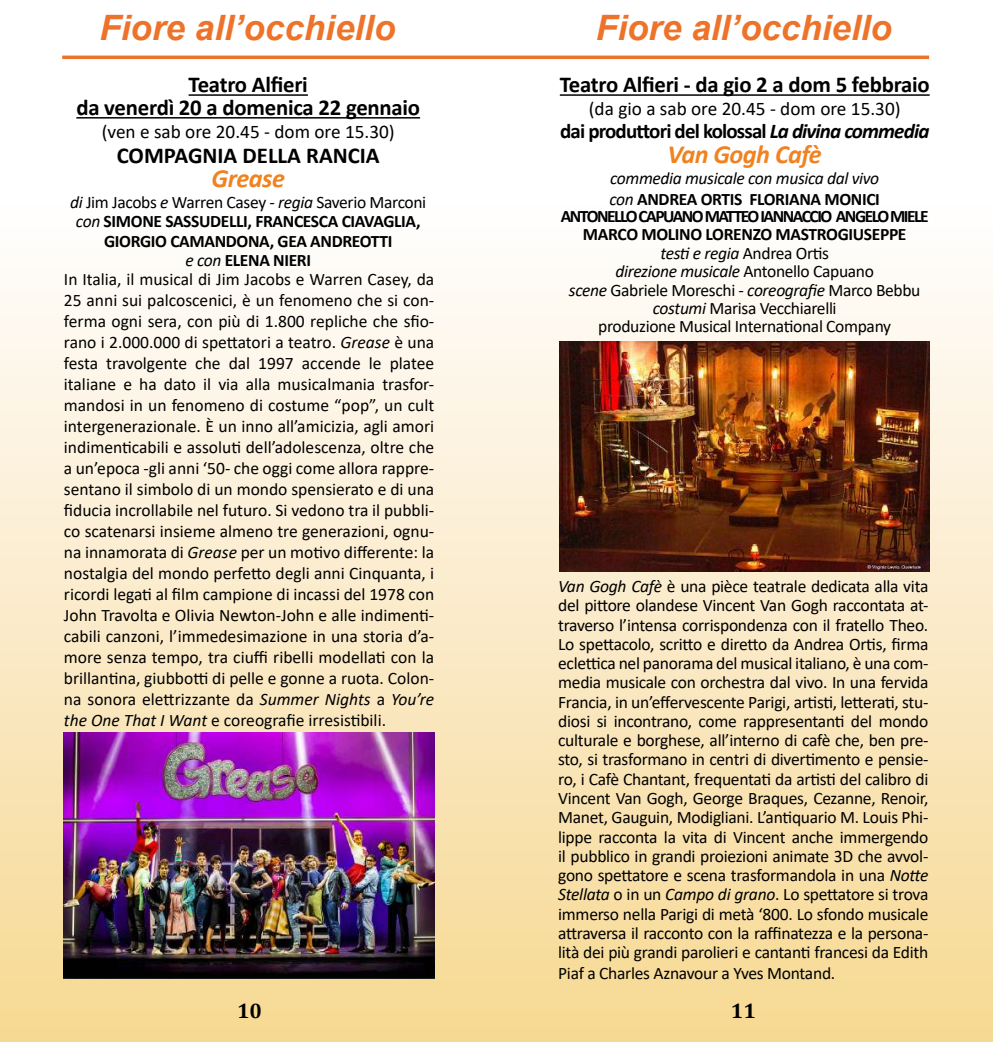
<style>
.page{position:relative;width:993px;height:1042px;background:#fff}
.page>*{position:absolute;margin:0;border:0;box-sizing:border-box;transform-origin:0 0}
.t1{font:italic 700 35px "Arial";color:#ee732a}
.t2{font:italic 700 26.25px "Calibri";letter-spacing:-.02em;color:#f08220}
.t3{font:700 22.75px/22.8px "Calibri";letter-spacing:-.01em;color:#000;text-align:center}
.t4{font:700 21px "Calibri";letter-spacing:-.04em;color:#000}
.t5{font:700 21px "Cambria";color:#000}
.t6{font:19.25px "Calibri";color:#000}
.t7{font:17.5px/21px "Calibri";letter-spacing:-.015em;color:#000;text-align:center}
.t8{font:700 17.5px/17.5px "Calibri";letter-spacing:-.085em;color:#000;text-align:center}
.t9{font:italic 17.5px/21px "Calibri";letter-spacing:-.02em;color:#000}
.s1{font-style:italic}
.s2{font-weight:700}
.s3{font-weight:700;font-style:normal}
</style>
<div class="page">
<div style="left:0;top:0;width:992px;height:1042px;background:linear-gradient(to bottom,#fff,#f6d996)"></div>
<hr style="left:62px;top:56px;width:866px;height:3px;background:#ee732a">
<hr style="left:188px;top:94px;width:120px;height:2px;background:#000">
<hr style="left:76px;top:117px;width:344px;height:2px;background:#000">
<img style="left:64px;top:733px;width:370px;height:246px">
<hr style="left:559px;top:94px;width:370px;height:2px;background:#000">
<img style="left:559px;top:341px;width:370px;height:231px">
<h1 class="t1" style="left:99px;top:4px;width:297px">Fiore all’occhiello</h1>
<h1 class="t1" style="left:595px;top:4px;width:297px">Fiore all’occhiello</h1>
<h3 class="t3" style="left:76px;top:73px;width:345px">Teatro Alfieri<br>da venerdì 20 a domenica 22 gennaio</h3>
<p class="t6" style="left:102px;top:118px;width:294px">(ven e sab ore 20.45 - dom ore 15.30)</p>
<h3 class="t3" style="left:117px;top:143px;width:264px">COMPAGNIA DELLA RANCIA</h3>
<h2 class="t2" style="left:211px;top:160px;width:75px">Grease</h2>
<p class="t7" style="left:64px;top:192px;width:372px;line-height:19.1px"><span class="s1">di</span> Jim Jacobs <span class="s1">e</span> Warren Casey <span class="s1">- regia</span> Saverio Marconi <span class="s1">con</span> <span class="s2">SIMONE SASSUDELLI, FRANCESCA CIAVAGLIA, GIORGIO CAMANDONA, GEA ANDREOTTI<br></span><span class="s1">e con</span> <span class="s2">ELENA NIERI<br></span>In Italia, il musical di Jim Jacobs e Warren Casey, da</p>
<p class="t7" style="left:64px;top:289px;width:372px;text-align:justify">25 anni sui palcoscenici, è un fenomeno che si con&shy;ferma ogni sera, con più di 1.800 repliche che sfio&shy;rano i 2.000.000 di spettatori a teatro. <span class="s1">Grease</span> è una festa travolgente che dal 1997 accende le platee italiane e ha dato il via alla musicalmania trasfor&shy;mandosi in un fenomeno di costume “pop”, un cult intergenerazionale. È un inno all’amicizia, agli amori indimenticabili e assoluti dell’adolescenza, oltre che a un’epoca -gli anni ‘50- che oggi come allora rappre&shy;sentano il simbolo di un mondo spensierato e di una fiducia incrollabile nel futuro. Si vedono tra il pubbli&shy;co scatenarsi insieme almeno tre generazioni, ognu&shy;na innamorata di <span class="s1">Grease</span> per un motivo differente: la nostalgia del mondo perfetto degli anni Cinquanta, i ricordi legati al film campione di incassi del 1978 con John Travolta e Olivia Newton-John e alle indimenti&shy;cabili canzoni, l’immedesimazione in una storia d’a&shy;more senza tempo, tra ciuffi ribelli modellati con la brillantina, giubbotti di pelle e gonne a ruota. Colon&shy;na sonora elettrizzante da <span class="s1">Summer Nights</span> a <span class="s1">You’re the One That I Want</span> e coreografie irresistibili.</p>
<h3 class="t3" style="left:559px;top:73px;width:371px">Teatro Alfieri - da gio 2 a dom 5 febbraio</h3>
<p class="t6" style="left:588px;top:95px;width:313px">(da gio a sab ore 20.45 - dom ore 15.30)</p>
<p class="t4" style="left:560px;top:116px;width:371px">dai produttori del kolossal <span class="s1">La divina commedia</span></p>
<h2 class="t2" style="left:667px;top:135px;width:156px">Van Gogh Cafè</h2>
<p class="t9" style="left:609px;top:166px;width:272px">commedia musicale con musica dal vivo con <span class="s3">ANDREA ORTIS FLORIANA MONICI</span></p>
<p class="t8" style="left:560px;top:207px;width:369px">ANTONELLO CAPUANO MATTEO IANNACCIO ANGELO MIELE<br>MARCO MOLINO LORENZO MASTROGIUSEPPE</p>
<p class="t7" style="left:568px;top:243px;width:353px;line-height:18.4px"><span class="s1">testi e regia</span> Andrea Ortis<br><span class="s1">direzione musicale</span> Antonello Capuano<br><span class="s1">scene</span> Gabriele Moreschi <span class="s1">- coreografie</span> Marco Bebbu <span class="s1">costumi</span> Marisa Vecchiarelli<br>produzione Musical International Company</p>
<p class="t7" style="left:558px;top:576px;width:372px;line-height:19.2px;text-align:justify"><span class="s1">Van Gogh Cafè</span> è una pièce teatrale dedicata alla vita del pittore olandese Vincent Van Gogh raccontata at&shy;traverso l’intensa corrispondenza con il fratello Theo.<br>Lo spettacolo, scritto e diretto da Andrea Ortis, firma eclettica nel panorama del musical italiano, è una com&shy;media musicale con orchestra dal vivo. In una fervida Francia, in un’effervescente Parigi, artisti, letterati, stu&shy;diosi si incontrano, come rappresentanti del mondo culturale e borghese, all’interno di cafè che, ben pre&shy;sto, si trasformano in centri di divertimento e pensie&shy;ro, i Cafè Chantant, frequentati da artisti del calibro di Vincent Van Gogh, George Braques, Cezanne, Renoir, Manet, Gauguin, Modigliani. L’antiquario M. Louis Phi&shy;lippe racconta la vita di Vincent anche immergendo il pubblico in grandi proiezioni animate 3D che avvol&shy;gono spettatore e scena trasformandola in una <span class="s1">Notte Stellata</span> o in un <span class="s1">Campo di grano</span>. Lo spettatore si trova immerso nella Parigi di metà ‘800. Lo sfondo musicale attraversa il racconto con la raffinatezza e la persona&shy;lità dei più grandi parolieri e cantanti francesi da Edith</p>
<p class="t7" style="left:558px;top:962px;width:278px">Piaf a Charles Aznavour a Yves Montand.</p>
<p class="t5" style="left:237px;top:995px;width:26px">10</p>
<p class="t5" style="left:730px;top:995px;width:26px">11</p>
</div>
